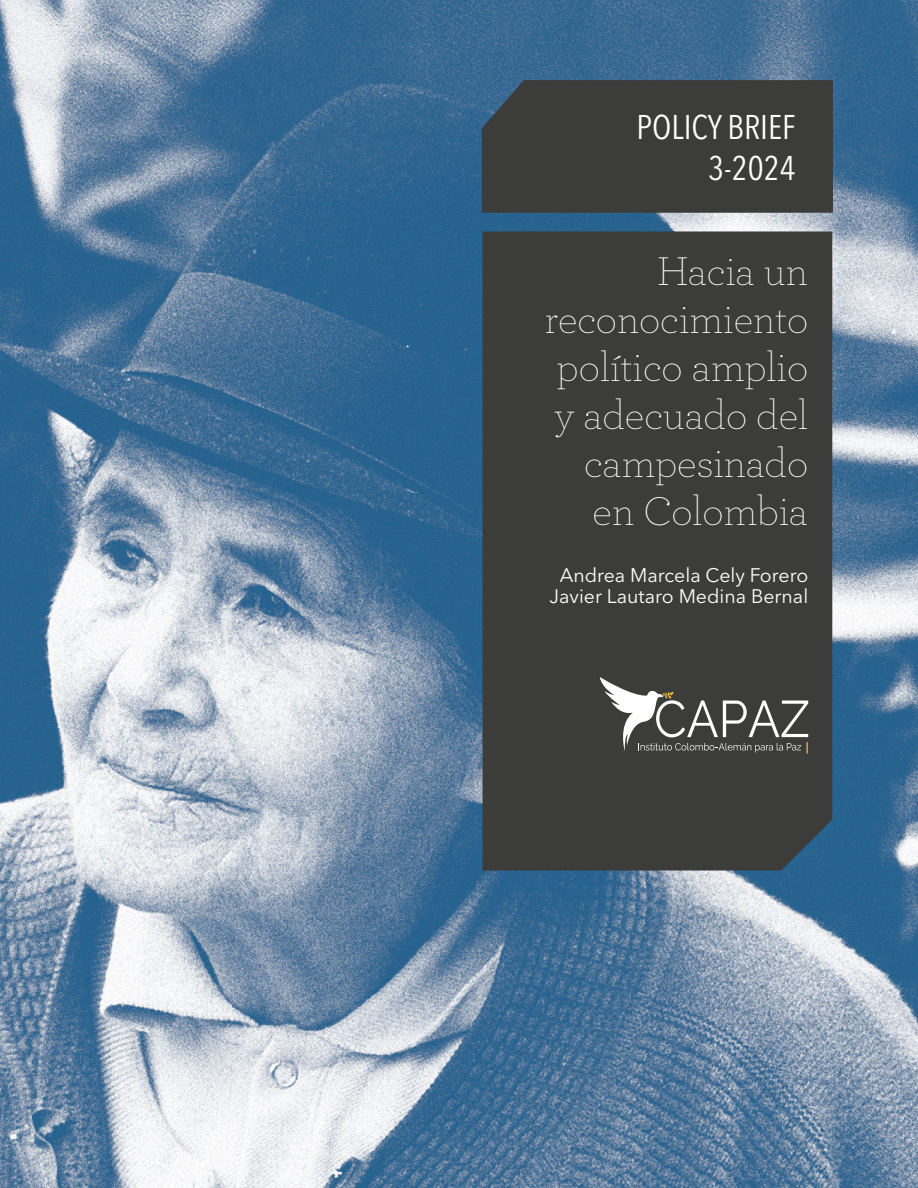
<style>
.page{position:relative;width:918px;height:1188px;background:#fff}
.page>*{position:absolute;margin:0;border:0;box-sizing:border-box;transform-origin:0 0}
.t1{font:200 42px/48px "Archer";color:#fff;text-align:right}
.t2{font:condensed 34.05px/40.8px "Avenir Next LT Pro";color:#fff;text-align:right}
.t3{font:19.5px/21px "Avenir Next LT Pro";color:#fff;text-align:center}
</style>
<div class="page">
<img style="left:0;top:0;width:918px;height:1188px">
<div style="left:483px;top:231px;width:349px;height:640px;background:#3c3c3b"></div>
<svg style="left:600px;top:677px;width:208px;height:76px;background:#616160"></svg>
<div style="left:482px;top:80px;width:351px;height:133px;background:#3c3c3b"></div>
<p class="t2" style="left:637px;top:106px;width:161px">POLICY BRIEF<br>3-2024</p>
<p class="t1" style="left:545px;top:246px;width:265px">Hacia un reconocimiento político amplio y adecuado del campesinado en Colombia</p>
<p class="t3" style="left:550px;top:565px;width:260px">Andrea Marcela Cely Forero<br>Javier Lautaro Medina Bernal</p>
</div>
